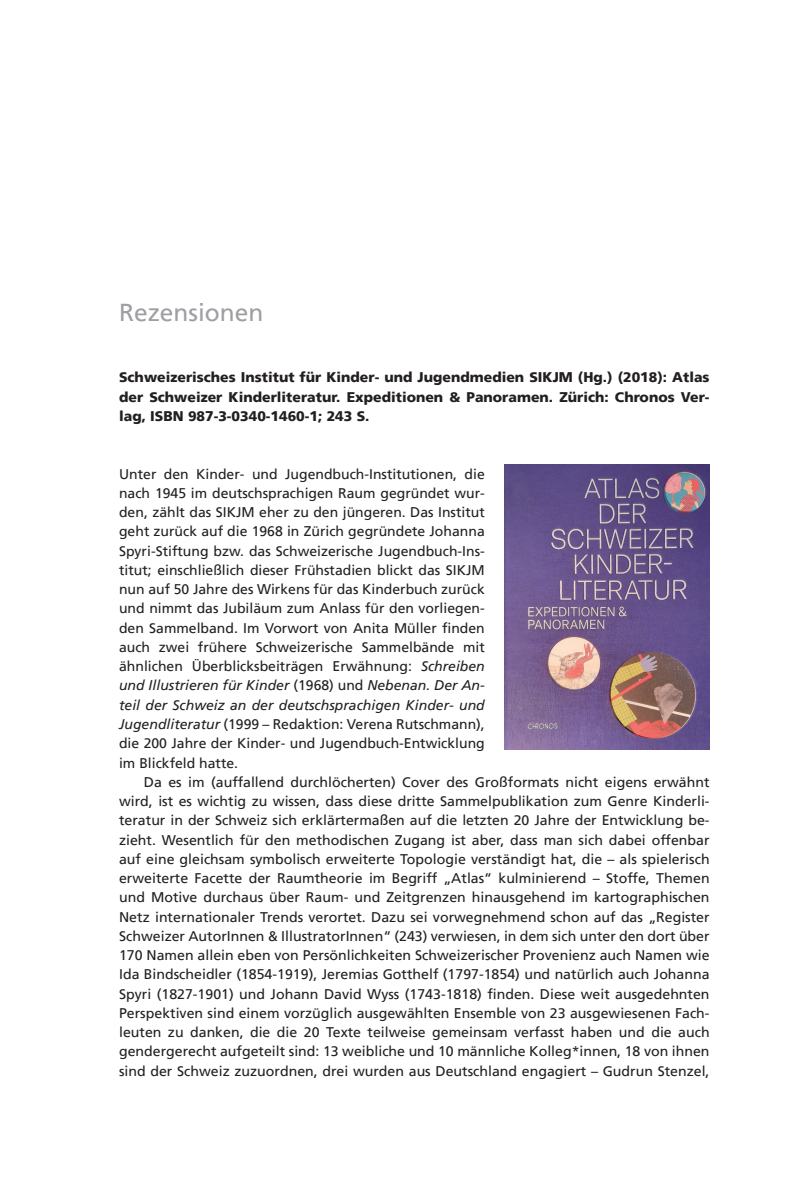
<style>
.page{position:relative;width:794px;height:1191px;background:#fff}
.page>*{position:absolute;margin:0;border:0;box-sizing:border-box;transform-origin:0 0}
.t1{font:24.5px "Frutiger";color:#9d9fa2}
.t2{font:14px/19.2px "Frutiger";color:#231f20;text-align:justify}
.t3{font:900 14px/19.2px "Frutiger";color:#231f20;text-align:justify}
.s1{font-style:italic}
</style>
<div class="page">
<img style="left:504px;top:465px;width:205px;height:284px">
<h1 class="t1" style="left:119px;top:298px;width:146px">Rezensionen</h1>
<p class="t3" style="left:119px;top:368px;width:592px">Schweizerisches Institut für Kinder- und Jugendmedien SIKJM (Hg.) (2018): Atlas der Schweizer Kinderliteratur. Expeditionen &amp; Panoramen. Zürich: Chronos Ver&shy;lag, ISBN 987-3-0340-1460-1; 243 S.</p>
<p class="t2" style="left:119px;top:464px;width:367px">Unter den Kinder- und Jugendbuch-Institutionen, die nach 1945 im deutschsprachigen Raum gegründet wur&shy;den, zählt das SIKJM eher zu den jüngeren. Das Institut geht zurück auf die 1968 in Zürich gegründete Johanna Spyri-Stiftung bzw. das Schweizerische Jugendbuch-Ins&shy;titut; einschließlich dieser Frühstadien blickt das SIKJM nun auf 50 Jahre des Wirkens für das Kinderbuch zurück und nimmt das Jubiläum zum Anlass für den vorliegen&shy;den Sammelband. Im Vorwort von Anita Müller finden auch zwei frühere Schweizerische Sammelbände mit ähnlichen Überblicksbeiträgen Erwähnung: <span class="s1">Schreiben und Illustrieren für Kinder</span> (1968) und <span class="s1">Nebenan. Der An&shy;teil der Schweiz an der deutschsprachigen Kinder- und Jugendliteratur</span> (1999 – Redaktion: Verena Rutschmann), die 200 Jahre der Kinder- und Jugendbuch-Entwicklung im Blickfeld hatte.</p>
<p class="t2" style="left:119px;top:772px;width:592px;text-indent:25px">Da es im (auffallend durchlöcherten) Cover des Großformats nicht eigens erwähnt wird, ist es wichtig zu wissen, dass diese dritte Sammelpublikation zum Genre Kinderli&shy;teratur in der Schweiz sich erklärtermaßen auf die letzten 20 Jahre der Entwicklung be&shy;zieht. Wesentlich für den methodischen Zugang ist aber, dass man sich dabei offenbar auf eine gleichsam symbolisch erweiterte Topologie verständigt hat, die – als spielerisch erweiterte Facette der Raumtheorie im Begriff „Atlas“ kulminierend – Stoffe, Themen und Motive durchaus über Raum- und Zeitgrenzen hinausgehend im kartographischen Netz internationaler Trends verortet. Dazu sei vorwegnehmend schon auf das „Register Schweizer AutorInnen &amp; IllustratorInnen“ (243) verwiesen, in dem sich unter den dort über 170 Namen allein eben von Persönlichkeiten Schweizerischer Provenienz auch Namen wie Ida Bindscheidler (1854-1919), Jeremias Gotthelf (1797-1854) und natürlich auch Johanna Spyri (1827-1901) und Johann David Wyss (1743-1818) finden. Diese weit ausgedehnten Perspektiven sind einem vorzüglich ausgewählten Ensemble von 23 ausgewiesenen Fach&shy;leuten zu danken, die die 20 Texte teilweise gemeinsam verfasst haben und die auch gendergerecht aufgeteilt sind: 13 weibliche und 10 männliche Kolleg*innen, 18 von ihnen sind der Schweiz zuzuordnen, drei wurden aus Deutschland engagiert – Gudrun Stenzel,</p>
</div>
